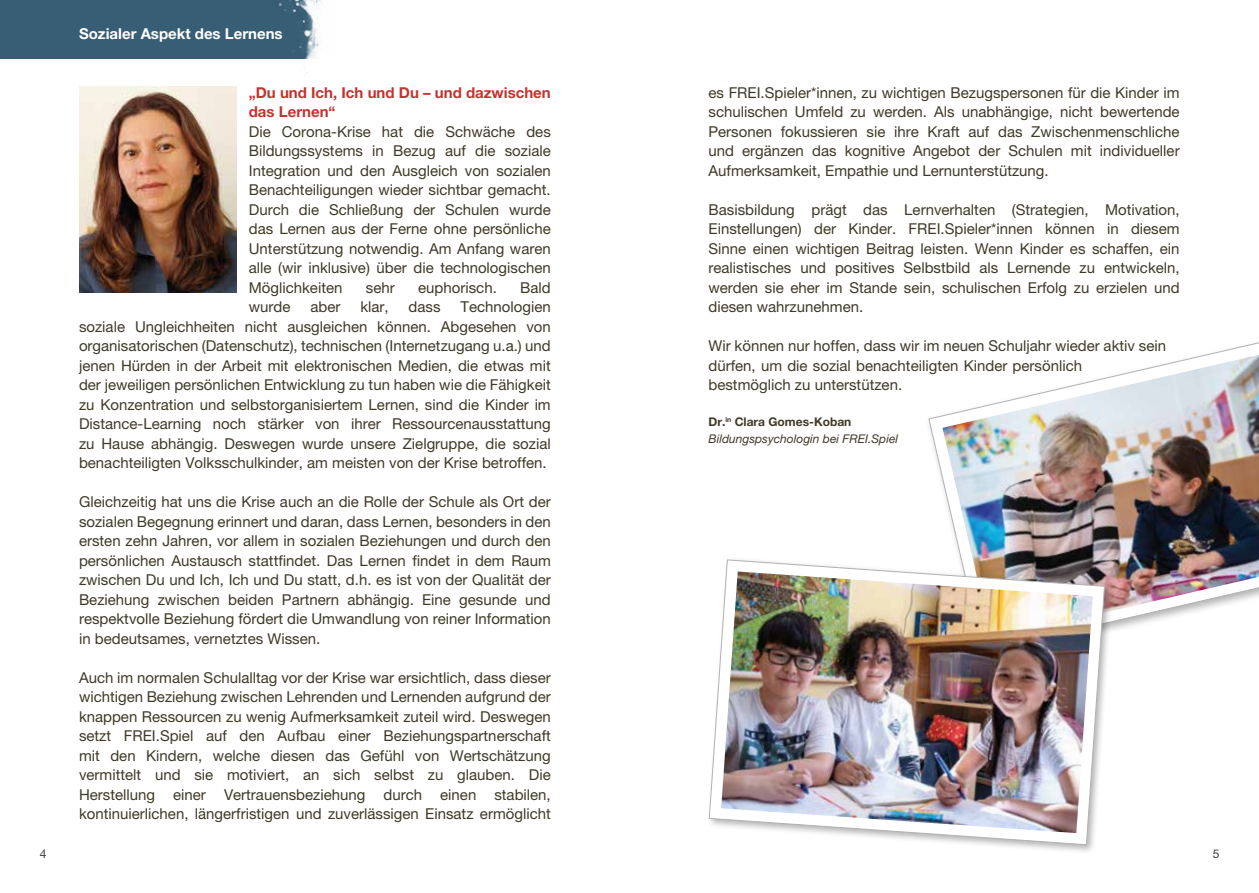
<style>
.page{position:relative;width:1259px;height:893px;background:#fff}
.page>*{position:absolute;margin:0;border:0;box-sizing:border-box;transform-origin:0 0}
.t1{font:15px/19.5px "Helvetica Neue LT Pro";color:#403927;text-align:justify}
.t2{font:700 15px/19.5px "Helvetica Neue LT Pro";color:#c4332f}
.t3{font:700 15px "Helvetica Neue LT Pro";color:#fff}
.t4{font:italic 12px/16.5px "Helvetica Neue LT Pro";color:#403927}
.t5{font:12px "Helvetica Neue LT Pro";color:#3c3c3b}
.s1{font-weight:700;font-style:normal}
</style>
<div class="page">
<div style="left:0;top:0;width:336px;height:58px;background:#375e75"></div>
<img style="left:176px;top:0;width:160px;height:73px">
<img style="left:942px;top:355px;width:317px;height:275px">
<div style="left:706px;top:556px;width:408px;height:298px;background:#000;opacity:.3"></div>
<svg style="left:708px;top:559px;width:397px;height:286px"></svg>
<img style="left:721px;top:571px;width:372px;height:262px">
<img style="left:79px;top:87px;width:157px;height:205px">
<p class="t3" style="left:79px;top:24px;width:205px">Sozialer Aspekt des Lernens</p>
<p class="t2" style="left:249px;top:82px;width:303px">„Du und Ich, Ich und Du – und dazwischen das Lernen“</p>
<p class="t1" style="left:249px;top:121px;width:303px">Die Corona-Krise hat die Schwäche des Bildungssystems in Bezug auf die soziale Integration und den Ausgleich von sozialen Benachteiligungen wieder sichtbar gemacht.<br>Durch die Schließung der Schulen wurde das Lernen aus der Ferne ohne persönliche Unterstützung notwendig. Am Anfang waren alle (wir inklusive) über die technologischen Möglichkeiten</p>
<p class="t1" style="left:366px;top:277px;width:30px">sehr</p>
<p class="t1" style="left:418px;top:277px;width:80px">euphorisch.</p>
<p class="t1" style="left:520px;top:277px;width:32px">Bald</p>
<p class="t1" style="left:79px;top:297px;width:473px;text-indent:381px">Technologien soziale Ungleichheiten nicht ausgleichen können. Abgesehen von organisatorischen (Datenschutz), technischen (Internetzugang u.a.) und jenen Hürden in der Arbeit mit elektronischen Medien, die etwas mit der jeweiligen persönlichen Entwicklung zu tun haben wie die Fähigkeit zu Konzentration und selbstorganisiertem Lernen, sind die Kinder im Distance-Learning noch stärker von ihrer Ressourcenausstattung zu Hause abhängig. Deswegen wurde unsere Zielgruppe, die sozial benachteiligten Volksschulkinder, am meisten von der Krise betroffen.</p>
<p class="t1" style="left:79px;top:492px;width:473px">Gleichzeitig hat uns die Krise auch an die Rolle der Schule als Ort der sozialen Begegnung erinnert und daran, dass Lernen, besonders in den ersten zehn Jahren, vor allem in sozialen Beziehungen und durch den persönlichen Austausch stattfindet. Das Lernen findet in dem Raum zwischen Du und Ich, Ich und Du statt, d.h. es ist von der Qualität der Beziehung zwischen beiden Partnern abhängig. Eine gesunde und respektvolle Beziehung fördert die Umwandlung von reiner Information in bedeutsames, vernetztes Wissen.</p>
<p class="t1" style="left:79px;top:667px;width:473px">Auch im normalen Schulalltag vor der Krise war ersichtlich, dass dieser wichtigen Beziehung zwischen Lehrenden und Lernenden aufgrund der knappen Ressourcen zu wenig Aufmerksamkeit zuteil wird. Deswegen setzt FREI.Spiel auf den Aufbau einer Beziehungspartnerschaft mit den Kindern, welche diesen das Gefühl von Wertschätzung vermittelt und sie motiviert, an sich selbst zu glauben. Die Herstellung einer Vertrauensbeziehung durch einen stabilen, kontinuierlichen, längerfristigen und zuverlässigen Einsatz ermöglicht</p>
<p class="t1" style="left:249px;top:297px;width:43px">wurde</p>
<p class="t1" style="left:310px;top:297px;width:31px">aber</p>
<p class="t1" style="left:360px;top:297px;width:30px">klar,</p>
<p class="t1" style="left:408px;top:297px;width:33px">dass</p>
<p class="t1" style="left:708px;top:82px;width:473px">es FREI.Spieler*innen, zu wichtigen Bezugspersonen für die Kinder im schulischen Umfeld zu werden. Als unabhängige, nicht bewertende Personen fokussieren sie ihre Kraft auf das Zwischenmenschliche und ergänzen das kognitive Angebot der Schulen mit individueller Aufmerksamkeit, Empathie und Lernunterstützung.</p>
<p class="t1" style="left:708px;top:199px;width:473px">Basisbildung prägt das Lernverhalten (Strategien, Motivation, Einstellungen) der Kinder. FREI.Spieler*innen können in diesem Sinne einen wichtigen Beitrag leisten. Wenn Kinder es schaffen, ein realistisches und positives Selbstbild als Lernende zu entwickeln, werden sie eher im Stande sein, schulischen Erfolg zu erzielen und diesen wahrzunehmen.</p>
<p class="t1" style="left:708px;top:336px;width:459px;text-align:left">Wir können nur hoffen, dass wir im neuen Schuljahr wieder aktiv sein dürfen, um die sozial benachteiligten Kinder persönlich bestmöglich zu unterstützen.</p>
<p class="t4" style="left:708px;top:413px;width:191px"><span class="s1">Dr.</span><sup>in</sup> <span class="s1">Clara Gomes-Koban<br></span>Bildungspsychologin bei FREI.Spiel</p>
<p class="t5" style="left:40px;top:847px;width:8px">4</p>
<p class="t5" style="left:1212px;top:847px;width:8px">5</p>
</div>
